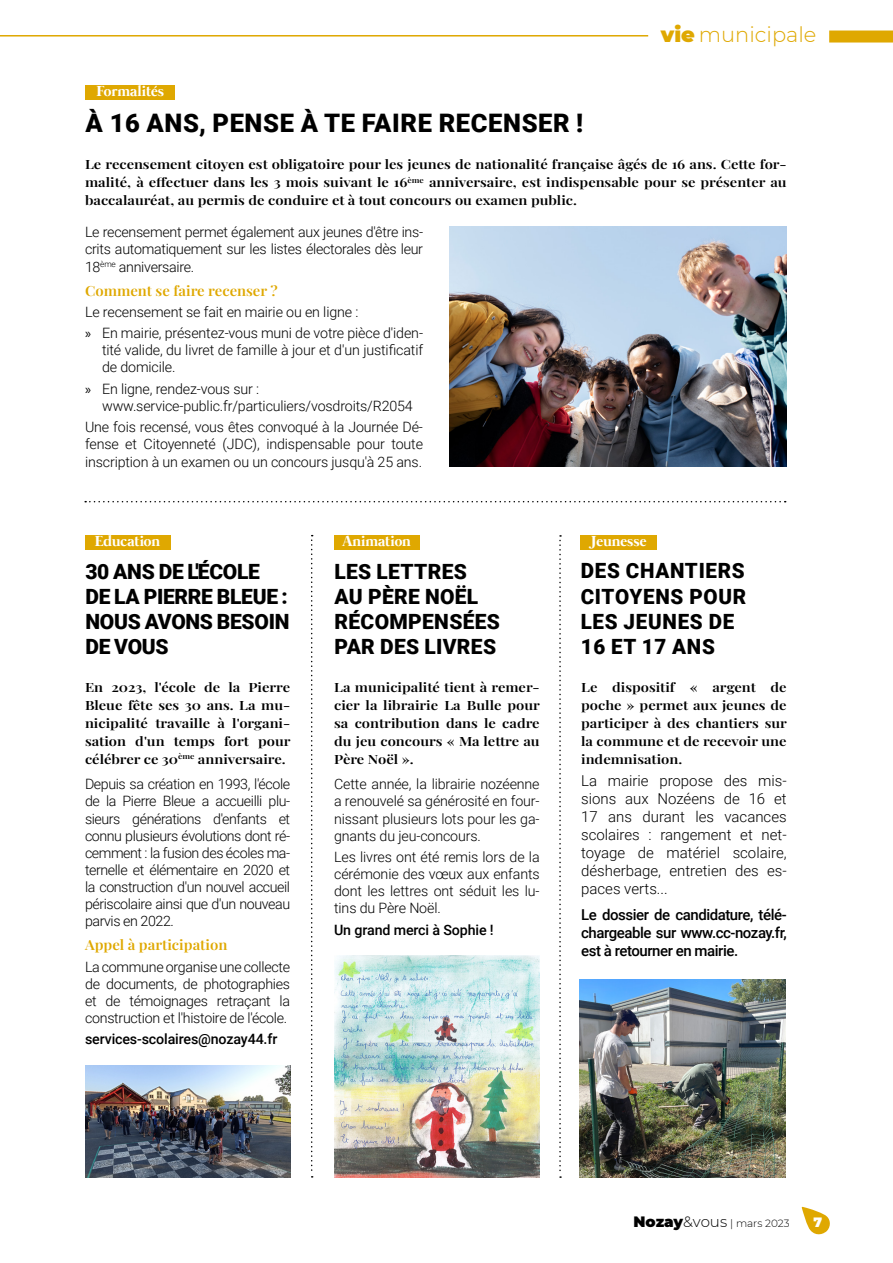
<style>
.page{position:relative;width:893px;height:1263px;background:#fff}
.page>*{position:absolute;margin:0;border:0;box-sizing:border-box;transform-origin:0 0}
.t1{font:900 25.5px "Roboto";letter-spacing:.025em;color:#000}
.t2{font:900 21px/25.2px "Roboto";letter-spacing:-.015em;color:#000}
.t3{font:900 21px/25.2px "Roboto";letter-spacing:.015em;color:#000}
.t4{font:900 21px/25.2px "Roboto";letter-spacing:.035em;color:#000}
.t5{font:300 21px "Montserrat";color:#dfa801}
.t6{font:300 15px/18px "Roboto";color:#000;text-align:justify}
.t7{font:500 15px/18px "Roboto";letter-spacing:-.03em;color:#000;text-align:justify}
.t8{font:700 15px "Mermaid";color:#fff}
.t9{font:300 14.25px/17.1px "Roboto";letter-spacing:-.01em;color:#000;text-align:justify}
.t10{font:500 14.25px "Roboto";letter-spacing:-.01em;color:#000}
.t11{font:600 14.1px "Playfair Display";color:#dfa801;scale:1.06 1}
.t12{font:900 13.5px "Montserrat";color:#fff}
.t13{font:600 12.75px/18px "Playfair Display";color:#000;text-align:justify;scale:1.15 1}
.t14{font:300 10.5px "Montserrat";color:#000}
.s1{font-weight:900}
.s2{font-family:"Myriad Pro";font-weight:400}
.s3{font-weight:900;font-size:15px}
.s4{font-size:15px}
</style>
<div class="page">
<div style="left:829px;top:31px;width:64px;height:12px;background:#dfa801"></div>
<hr style="left:0;top:35px;width:648px;height:2px;background:#dfa801">
<svg style="left:802px;top:1207px;width:28px;height:28px"></svg>
<div style="left:86px;top:85px;width:89px;height:15px;background:#dfa801"></div>
<div style="left:334px;top:535px;width:85px;height:15px;background:#dfa801"></div>
<svg style="left:311px;top:535px;width:2px;height:642px"></svg>
<svg style="left:559px;top:535px;width:2px;height:643px"></svg>
<div style="left:85px;top:535px;width:85px;height:15px;background:#dfa801"></div>
<div style="left:580px;top:535px;width:77px;height:15px;background:#dfa801"></div>
<svg style="left:85px;top:501px;width:701px;height:1px"></svg>
<img style="left:449px;top:227px;width:338px;height:240px">
<img style="left:85px;top:1065px;width:205px;height:113px">
<img style="left:334px;top:956px;width:206px;height:222px">
<img style="left:580px;top:979px;width:205px;height:199px">
<p class="t8" style="left:97px;top:83px;width:69px">Formalités</p>
<h1 class="t1" style="left:86px;top:105px;width:499px">À 16 ANS, PENSE À TE FAIRE RECENSER !</h1>
<h2 class="t5" style="left:661px;top:21px;width:157px"><span class="s1">vie</span> municipale</h2>
<p class="t13" style="left:85px;top:154px;width:612px">Le recensement citoyen est obligatoire pour les jeunes de nationalité française âgés de 16 ans. Cette for&shy;malité, à effectuer dans les 3 mois suivant le 16<sup>ème</sup> anniversaire, est indispensable pour se présenter au baccalauréat, au permis de conduire et à tout concours ou examen public.</p>
<p class="t9" style="left:85px;top:223px;width:340px">Le recensement permet également aux jeunes d'être ins&shy;crits automatiquement sur les listes électorales dès leur 18<sup>ème</sup> anniversaire.</p>
<p class="t11" style="left:85px;top:279px;width:183px">Comment se faire recenser ?</p>
<p class="t9" style="left:85px;top:301px;width:339px;line-height:21.3px">Le recensement se fait en mairie ou en ligne :<br><span class="s2">»</span> En mairie, présentez-vous muni de votre pièce d'iden-</p>
<p class="t9" style="left:102px;top:341px;width:323px">tité valide, du livret de famille à jour et d'un justificatif de domicile.</p>
<p class="t9" style="left:102px;top:380px;width:312px;text-indent:-17px"><span class="s2">»</span> En ligne, rendez-vous sur : www.service-public.fr/particuliers/vosdroits/R2054</p>
<p class="t9" style="left:85px;top:418px;width:340px">Une fois recensé, vous êtes convoqué à la Journée Dé&shy;fense et Citoyenneté (JDC), indispensable pour toute inscription à un examen ou un concours jusqu'à 25 ans.</p>
<p class="t8" style="left:95px;top:533px;width:67px">Éducation</p>
<p class="t8" style="left:591px;top:533px;width:57px">Jeunesse</p>
<h2 class="t4" style="left:581px;top:557px;width:167px">DES CHANTIERS<br>CITOYENS POUR<br>LES JEUNES DE<br>16 ET 17 ANS</h2>
<p class="t13" style="left:334px;top:677px;width:180px">La municipalité tient à remer&shy;cier la librairie La Bulle pour sa contribution dans le cadre du jeu concours « Ma lettre au Père Noël ».</p>
<p class="t9" style="left:334px;top:775px;width:207px">Cette année, la librairie nozéenne a renouvelé sa générosité en four&shy;nissant plusieurs lots pour les ga&shy;gnants du jeu-concours.</p>
<p class="t9" style="left:334px;top:848px;width:207px">Les livres ont été remis lors de la cérémonie des vœux aux enfants dont les lettres ont séduit les lu&shy;tins du Père Noël.</p>
<p class="t10" style="left:334px;top:919px;width:161px">Un grand merci à Sophie !</p>
<p class="t8" style="left:342px;top:533px;width:70px">Animation</p>
<h2 class="t3" style="left:335px;top:558px;width:167px">LES LETTRES<br>AU PÈRE NOËL<br>RÉCOMPENSÉES<br>PAR DES LIVRES</h2>
<h2 class="t2" style="left:85px;top:558px;width:206px">30 ANS DE L'ÉCOLE<br>DE LA PIERRE BLEUE :<br>NOUS AVONS BESOIN<br>DE VOUS</h2>
<p class="t13" style="left:85px;top:677px;width:180px">En 2023, l'école de la Pierre Bleue fête ses 30 ans. La mu&shy;nicipalité travaille à l'organi&shy;sation d'un temps fort pour célébrer ce 30<sup>ème</sup> anniversaire.</p>
<p class="t9" style="left:85px;top:775px;width:207px">Depuis sa création en 1993, l'école de la Pierre Bleue a accueilli plu&shy;sieurs générations d'enfants et connu plusieurs évolutions dont ré&shy;cemment : la fusion des écoles ma&shy;ternelle et élémentaire en 2020 et la construction d'un nouvel accueil périscolaire ainsi que d'un nouveau parvis en 2022.</p>
<p class="t11" style="left:85px;top:934px;width:136px">Appel à participation</p>
<p class="t9" style="left:85px;top:957px;width:207px">La commune organise une collecte de documents, de photographies et de témoignages retraçant la construction et l'histoire de l'école.</p>
<p class="t10" style="left:85px;top:1029px;width:194px">services-scolaires@nozay44.fr</p>
<p class="t13" style="left:581px;top:677px;width:180px">Le dispositif « argent de poche » permet aux jeunes de participer à des chantiers sur la commune et de recevoir une indemnisation.</p>
<p class="t6" style="left:581px;top:771px;width:207px">La mairie propose des mis&shy;sions aux Nozéens de 16 et 17 ans durant les vacances scolaires : rangement et net&shy;toyage de matériel scolaire, désherbage, entretien des es&shy;paces verts...</p>
<p class="t7" style="left:581px;top:905px;width:207px">Le dossier de candidature, télé&shy;chargeable sur www.cc-nozay.fr, est à retourner en mairie.</p>
<p class="t14" style="left:633px;top:1216px;width:158px"><span class="s3">Nozay</span><span class="s4">&amp;vous</span> | mars 2023</p>
<p class="t12" style="left:813px;top:1212px;width:10px">7</p>
</div>
